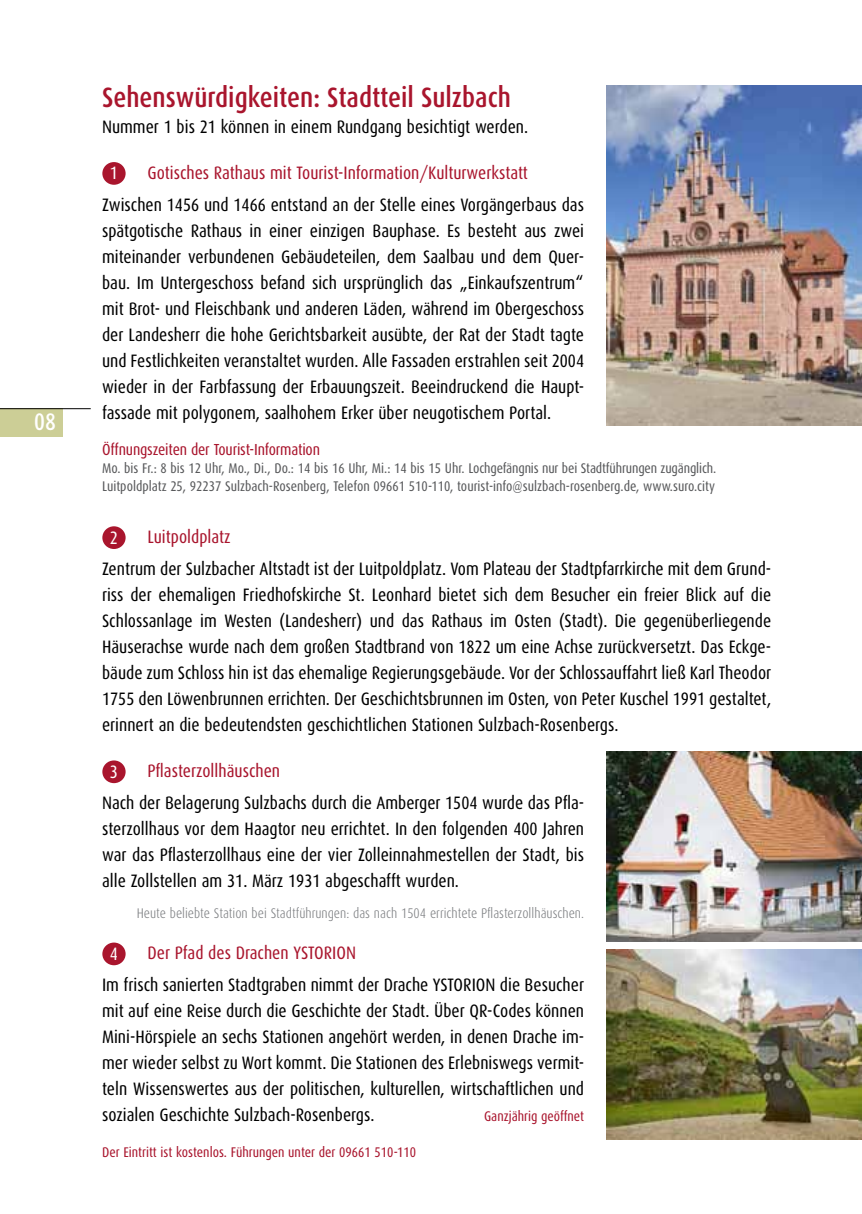
<style>
.page{position:relative;width:862px;height:1214px;background:#fff}
.page>*{position:absolute;margin:0;border:0;box-sizing:border-box;transform-origin:0 0}
.t1{font:500 28px "Dax Condensed";color:#a9152d}
.t2{font:500 24px "Dax Condensed";color:#fff}
.t3{font:18px/26px "Dax Condensed";color:#000;text-align:justify}
.t4{font:18px "Dax Condensed";color:#a9152d}
.t5{font:18px "Dax Condensed";color:#fff}
.t6{font:16px "Dax Condensed";letter-spacing:-.01em;color:#a9152d}
.t7{font:14px/18px "Dax Condensed";color:#58595b}
.t8{font:300 14px "Dax Condensed";color:#808285}
.t9{font:14px "Dax Condensed";color:#a9152d}
</style>
<div class="page">
<div style="left:0;top:408px;width:62px;height:29px;background:#ccce96"></div>
<hr style="left:0;top:408px;width:91px;height:1px;background:#000">
<div style="left:103px;top:163px;width:22px;height:21px;background:#a9152d;border-radius:50%"></div>
<div style="left:102px;top:162px;width:24px;height:23px;border:2px solid #a9152d;border-radius:50%"></div>
<div style="left:103px;top:527px;width:22px;height:21px;background:#a9152d;border-radius:50%"></div>
<div style="left:102px;top:526px;width:24px;height:23px;border:2px solid #a9152d;border-radius:50%"></div>
<div style="left:103px;top:761px;width:22px;height:21px;background:#a9152d;border-radius:50%"></div>
<div style="left:102px;top:760px;width:24px;height:23px;border:2px solid #a9152d;border-radius:50%"></div>
<div style="left:103px;top:943px;width:22px;height:21px;background:#a9152d;border-radius:50%"></div>
<div style="left:102px;top:942px;width:24px;height:23px;border:2px solid #a9152d;border-radius:50%"></div>
<img style="left:607px;top:751px;width:255px;height:190px">
<img style="left:607px;top:85px;width:255px;height:340px">
<img style="left:607px;top:949px;width:255px;height:189px">
<h2 class="t2" style="left:34px;top:408px;width:23px">08</h2>
<h1 class="t1" style="left:102px;top:82px;width:410px">Sehenswürdigkeiten: Stadtteil Sulzbach</h1>
<p class="t3" style="left:102px;top:114px;width:427px">Nummer 1 bis 21 können in einem Rundgang besichtigt werden.</p>
<p class="t5" style="left:110px;top:163px;width:10px">1</p>
<p class="t4" style="left:147px;top:163px;width:382px">Gotisches Rathaus mit Tourist-Information/Kulturwerkstatt</p>
<p class="t3" style="left:102px;top:192px;width:483px">Zwischen 1456 und 1466 entstand an der Stelle eines Vorgängerbaus das spätgotische Rathaus in einer einzigen Bauphase. Es besteht aus zwei miteinander verbundenen Gebäudeteilen, dem Saalbau und dem Quer&shy;bau. Im Untergeschoss befand sich ursprünglich das „Einkaufszentrum“ mit Brot- und Fleischbank und anderen Läden, während im Obergeschoss der Landesherr die hohe Gerichtsbarkeit ausübte, der Rat der Stadt tagte und Festlichkeiten veranstaltet wurden. Alle Fassaden erstrahlen seit 2004 wieder in der Farbfassung der Erbauungszeit. Beeindruckend die Haupt&shy;fassade mit polygonem, saalhohem Erker über neugotischem Portal.</p>
<p class="t6" style="left:102px;top:440px;width:219px">Öffnungszeiten der Tourist-Information</p>
<p class="t7" style="left:102px;top:459px;width:616px">Mo. bis Fr.: 8 bis 12 Uhr, Mo., Di., Do.: 14 bis 16 Uhr, Mi.: 14 bis 15 Uhr. Lochgefängnis nur bei Stadtführungen zugänglich.<br>Luitpoldplatz 25, 92237 Sulzbach-Rosenberg, Telefon 09661 510-110, tourist-info@sulzbach-rosenberg.de, www.suro.city</p>
<p class="t5" style="left:110px;top:527px;width:10px">2</p>
<p class="t4" style="left:147px;top:527px;width:84px">Luitpoldplatz</p>
<p class="t3" style="left:102px;top:556px;width:671px">Zentrum der Sulzbacher Altstadt ist der Luitpoldplatz. Vom Plateau der Stadtpfarrkirche mit dem Grund&shy;riss der ehemaligen Friedhofskirche St. Leonhard bietet sich dem Besucher ein freier Blick auf die Schlossanlage im Westen (Landesherr) und das Rathaus im Osten (Stadt). Die gegenüberliegende Häuserachse wurde nach dem großen Stadtbrand von 1822 um eine Achse zurückversetzt. Das Eckge&shy;bäude zum Schloss hin ist das ehemalige Regierungsgebäude. Vor der Schlossauffahrt ließ Karl Theodor 1755 den Löwenbrunnen errichten. Der Geschichtsbrunnen im Osten, von Peter Kuschel 1991 gestaltet, erinnert an die bedeutendsten geschichtlichen Stationen Sulzbach-Rosenbergs.</p>
<p class="t5" style="left:110px;top:761px;width:10px">3</p>
<p class="t4" style="left:147px;top:761px;width:134px">Pflasterzollhäuschen</p>
<p class="t3" style="left:102px;top:790px;width:483px">Nach der Belagerung Sulzbachs durch die Amberger 1504 wurde das Pfla&shy;sterzollhaus vor dem Haagtor neu errichtet. In den folgenden 400 Jahren war das Pflasterzollhaus eine der vier Zolleinnahmestellen der Stadt, bis alle Zollstellen am 31. März 1931 abgeschafft wurden.</p>
<p class="t8" style="left:137px;top:905px;width:449px">Heute beliebte Station bei Stadtführungen: das nach 1504 errichtete Pflasterzollhäuschen.</p>
<p class="t5" style="left:110px;top:943px;width:10px">4</p>
<p class="t4" style="left:147px;top:943px;width:210px">Der Pfad des Drachen YSTORION</p>
<p class="t3" style="left:102px;top:972px;width:483px">Im frisch sanierten Stadtgraben nimmt der Drache YSTORION die Besucher mit auf eine Reise durch die Geschichte der Stadt. Über QR-Codes können Mini-Hörspiele an sechs Stationen angehört werden, in denen Drache im&shy;mer wieder selbst zu Wort kommt. Die Stationen des Erlebniswegs vermit&shy;teln Wissenswertes aus der politischen, kulturellen, wirtschaftlichen und sozialen Geschichte Sulzbach-Rosenbergs.</p>
<p class="t9" style="left:484px;top:1108px;width:101px">Ganzjährig geöffnet</p>
<p class="t9" style="left:102px;top:1144px;width:315px">Der Eintritt ist kostenlos. Führungen unter der 09661 510-110</p>
</div>
